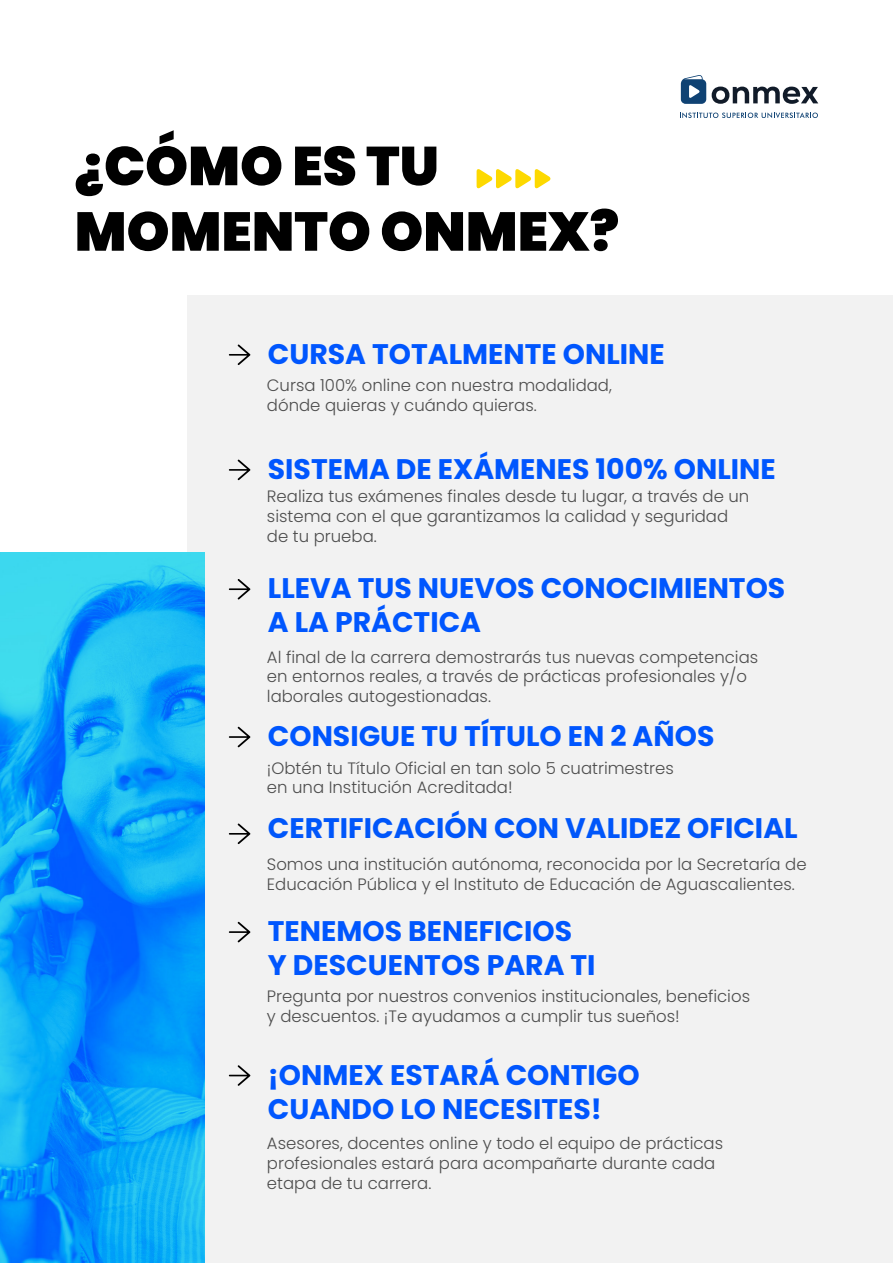
<style>
.page{position:relative;width:893px;height:1263px;background:#fff}
.page>*{position:absolute;margin:0;border:0;box-sizing:border-box;transform-origin:0 0}
.t1{font:900 54.6px/65.6px "Poppins";color:#000}
.t2{font:700 28.35px/33.9px "Poppins";color:#0056fe}
.t3{font:700 28.35px "Poppins";color:#0056fa}
.t4{font:300 16.5px/19.8px "Poppins";color:#4d4d4d}
</style>
<div class="page">
<div style="left:187px;top:295px;width:706px;height:968px;background:#f2f2f2"></div>
<svg style="left:477px;top:169px;width:74px;height:20px"></svg>
<svg style="left:712px;top:87px;width:106px;height:17px"></svg>
<svg style="left:681px;top:75px;width:25px;height:29px"></svg>
<svg style="left:680px;top:112px;width:138px;height:6px"></svg>
<svg style="left:229px;top:345px;width:21px;height:20px"></svg>
<svg style="left:229px;top:460px;width:21px;height:20px"></svg>
<svg style="left:229px;top:579px;width:21px;height:20px"></svg>
<svg style="left:229px;top:727px;width:21px;height:20px"></svg>
<svg style="left:229px;top:823px;width:21px;height:21px"></svg>
<svg style="left:229px;top:922px;width:21px;height:20px"></svg>
<svg style="left:229px;top:1065px;width:21px;height:21px"></svg>
<img style="left:0;top:552px;width:205px;height:711px">
<h1 class="t1" style="left:75px;top:134px;width:546px">¿CÓMO ES TU<br>MOMENTO ONMEX?</h1>
<h2 class="t2" style="left:268px;top:337px;width:398px">CURSA TOTALMENTE ONLINE</h2>
<p class="t4" style="left:267px;top:376px;width:346px">Cursa 100% online con nuestra modalidad, dónde quieras y cuándo quieras.</p>
<h2 class="t2" style="left:268px;top:452px;width:509px">SISTEMA DE EXÁMENES 100% ONLINE</h2>
<p class="t4" style="left:267px;top:486px;width:484px">Realiza tus exámenes finales desde tu lugar, a través de un sistema con el que garantizamos la calidad y seguridad de tu prueba.</p>
<h2 class="t2" style="left:268px;top:571px;width:519px">LLEVA TUS NUEVOS CONOCIMIENTOS<br>A LA PRÁCTICA</h2>
<p class="t4" style="left:267px;top:647px;width:493px">Al final de la carrera demostrarás tus nuevas competencias en entornos reales, a través de prácticas profesionales y/o laborales autogestionadas.</p>
<h2 class="t2" style="left:268px;top:719px;width:448px">CONSIGUE TU TÍTULO EN 2 AÑOS</h2>
<p class="t4" style="left:267px;top:758px;width:408px">¡Obtén tu Título Oficial en tan solo 5 cuatrimestres en una Institución Acreditada!</p>
<h2 class="t3" style="left:268px;top:812px;width:531px">CERTIFICACIÓN CON VALIDEZ OFICIAL</h2>
<p class="t4" style="left:267px;top:855px;width:541px">Somos una institución autónoma, reconocida por la Secretaría de<br>Educación Pública y el Instituto de Educación de Aguascalientes.</p>
<h2 class="t2" style="left:268px;top:914px;width:329px">TENEMOS BENEFICIOS<br>Y DESCUENTOS PARA TI</h2>
<p class="t4" style="left:267px;top:986px;width:485px">Pregunta por nuestros convenios institucionales, beneficios y descuentos. ¡Te ayudamos a cumplir tus sueños!</p>
<h2 class="t2" style="left:268px;top:1058px;width:373px">¡ONMEX ESTARÁ CONTIGO<br>CUANDO LO NECESITES!</h2>
<p class="t4" style="left:267px;top:1133px;width:458px">Asesores, docentes online y todo el equipo de prácticas profesionales estará para acompañarte durante cada etapa de tu carrera.</p>
</div>
